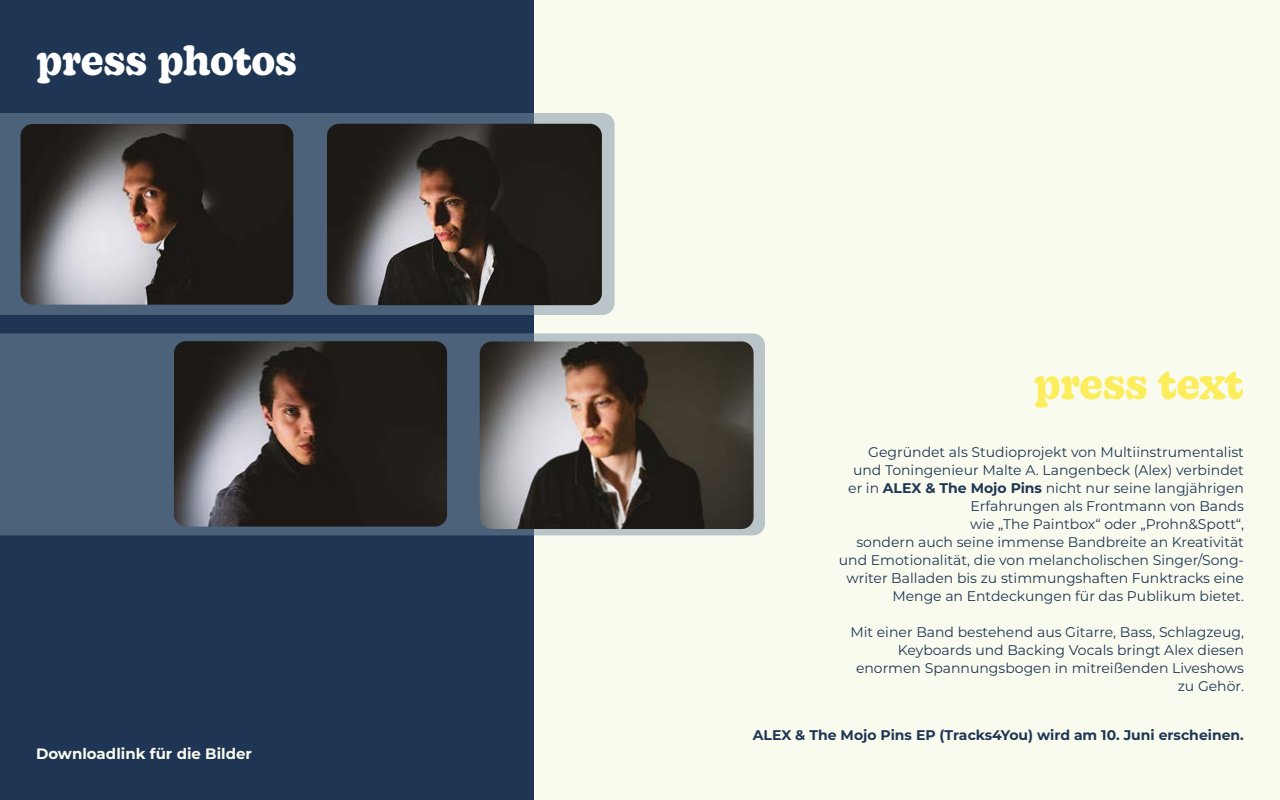
<style>
.page{position:relative;width:1280px;height:800px;background:#fff}
.page>*{position:absolute;margin:0;border:0;box-sizing:border-box;transform-origin:0 0}
.t1{font:700 41px "Decoy";letter-spacing:-.005em;color:#fced5d}
.t2{font:700 40px "Decoy";letter-spacing:-.005em;color:#fff}
.t3{font:700 15px "Montserrat";color:#fafbef}
.t4{font:14px/18px "Montserrat";color:#1e3653;text-align:right}
.t5{font:700 14px "Montserrat";color:#1e3653}
.s1{font-weight:700}
</style>
<div class="page">
<div style="left:0;top:0;width:534px;height:800px;background:#1e3653"></div>
<div style="left:534px;top:0;width:746px;height:800px;background:#fafbef"></div>
<svg style="left:0;top:113px;width:615px;height:202px;background:#5e7286"></svg>
<img style="left:21px;top:124px;width:272px;height:181px">
<img style="left:327px;top:124px;width:275px;height:181px">
<svg style="left:0;top:333px;width:765px;height:202px;background:#576b81"></svg>
<img style="left:174px;top:341px;width:273px;height:186px">
<img style="left:480px;top:341px;width:274px;height:188px">
<h2 class="t2" style="left:36px;top:29px;width:263px">press photos</h2>
<p class="t3" style="left:36px;top:742px;width:218px">Downloadlink für die Bilder</p>
<h1 class="t1" style="left:1034px;top:351px;width:212px">press text</h1>
<p class="t4" style="left:839px;top:442px;width:407px">Gegründet als Studioprojekt von Multiinstrumentalist und Toningenieur Malte A. Langenbeck (Alex) verbindet er in <span class="s1">ALEX &amp; The Mojo Pins</span> nicht nur seine langjährigen Erfahrungen als Frontmann von Bands<br>wie „The Paintbox“ oder „Prohn&amp;Spott“,<br>sondern auch seine immense Bandbreite an Kreativität und Emotionalität, die von melancholischen Singer/Song&shy;writer Balladen bis zu stimmungshaften Funktracks eine Menge an Entdeckungen für das Publikum bietet.</p>
<p class="t4" style="left:850px;top:622px;width:395px">Mit einer Band bestehend aus Gitarre, Bass, Schlagzeug, Keyboards und Backing Vocals bringt Alex diesen enormen Spannungsbogen in mitreißenden Liveshows zu Gehör.</p>
<p class="t5" style="left:753px;top:724px;width:493px">ALEX &amp; The Mojo Pins EP (Tracks4You) wird am 10. Juni erscheinen.</p>
</div>
